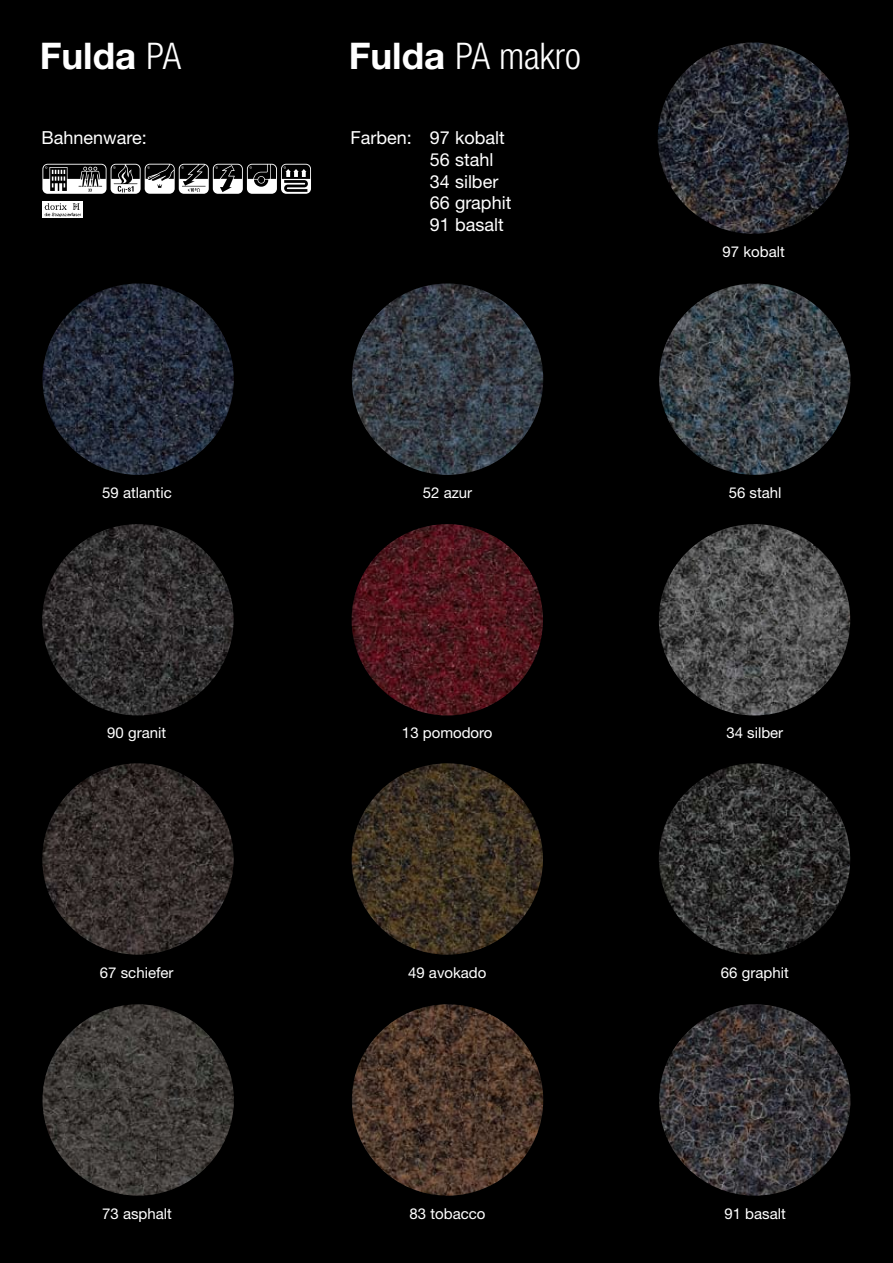
<style>
.page{position:relative;width:893px;height:1263px;background:#000}
.page>*{position:absolute;margin:0;border:0;box-sizing:border-box;transform-origin:0 0}
.t1{font:300 condensed 36.75px "Helvetica Neue";color:#fff}
.t2{font:700 36.75px "Helvetica Neue";color:#fff}
.t3{font:18px/21.6px "Helvetica Neue";color:#fff}
.t4{font:15px "Helvetica Neue";color:#fff}
.s1{font-weight:300;font-stretch:condensed}
.s2{font-weight:700;font-stretch:normal}
</style>
<div class="page">
<img style="left:43px;top:201px;width:40px;height:16px">
<img style="left:43px;top:1004px;width:191px;height:192px;border-radius:96px">
<img style="left:659px;top:1004px;width:191px;height:192px;border-radius:96px">
<img style="left:352px;top:1004px;width:191px;height:192px;border-radius:96px">
<img style="left:42px;top:524px;width:192px;height:191px;border-radius:96px">
<img style="left:659px;top:524px;width:191px;height:191px;border-radius:96px">
<img style="left:352px;top:524px;width:191px;height:191px;border-radius:96px">
<img style="left:42px;top:763px;width:192px;height:192px;border-radius:96px">
<img style="left:659px;top:763px;width:191px;height:192px;border-radius:96px">
<img style="left:352px;top:763px;width:191px;height:192px;border-radius:96px">
<img style="left:43px;top:283px;width:191px;height:192px;border-radius:96px">
<img style="left:659px;top:283px;width:191px;height:192px;border-radius:96px">
<img style="left:352px;top:283px;width:191px;height:192px;border-radius:96px">
<img style="left:658px;top:43px;width:191px;height:191px;border-radius:96px">
<h1 class="t2" style="left:40px;top:33px;width:143px">Fulda <span class="s1">PA</span></h1>
<p class="t3" style="left:41px;top:127px;width:107px">Bahnenware:</p>
<h1 class="t1" style="left:349px;top:35px;width:234px"><span class="s2">Fulda</span> PA makro</h1>
<p class="t3" style="left:430px;top:127px;width:83px;text-indent:-80px">Farben: 97 kobalt<br>56 stahl<br>34 silber<br>66 graphit<br>91 basalt</p>
<p class="t4" style="left:722px;top:242px;width:64px">97 kobalt</p>
<p class="t4" style="left:102px;top:483px;width:71px">59 atlantic</p>
<p class="t4" style="left:423px;top:483px;width:51px">52 azur</p>
<p class="t4" style="left:729px;top:483px;width:54px">56 stahl</p>
<p class="t4" style="left:107px;top:724px;width:60px">90 granit</p>
<p class="t4" style="left:402px;top:724px;width:92px">13 pomodoro</p>
<p class="t4" style="left:726px;top:724px;width:58px">34 silber</p>
<p class="t4" style="left:100px;top:963px;width:75px">67 schiefer</p>
<p class="t4" style="left:408px;top:963px;width:80px">49 avokado</p>
<p class="t4" style="left:721px;top:963px;width:69px">66 graphit</p>
<p class="t4" style="left:102px;top:1204px;width:71px">73 asphalt</p>
<p class="t4" style="left:410px;top:1204px;width:77px">83 tobacco</p>
<p class="t4" style="left:724px;top:1204px;width:63px">91 basalt</p>
</div>
